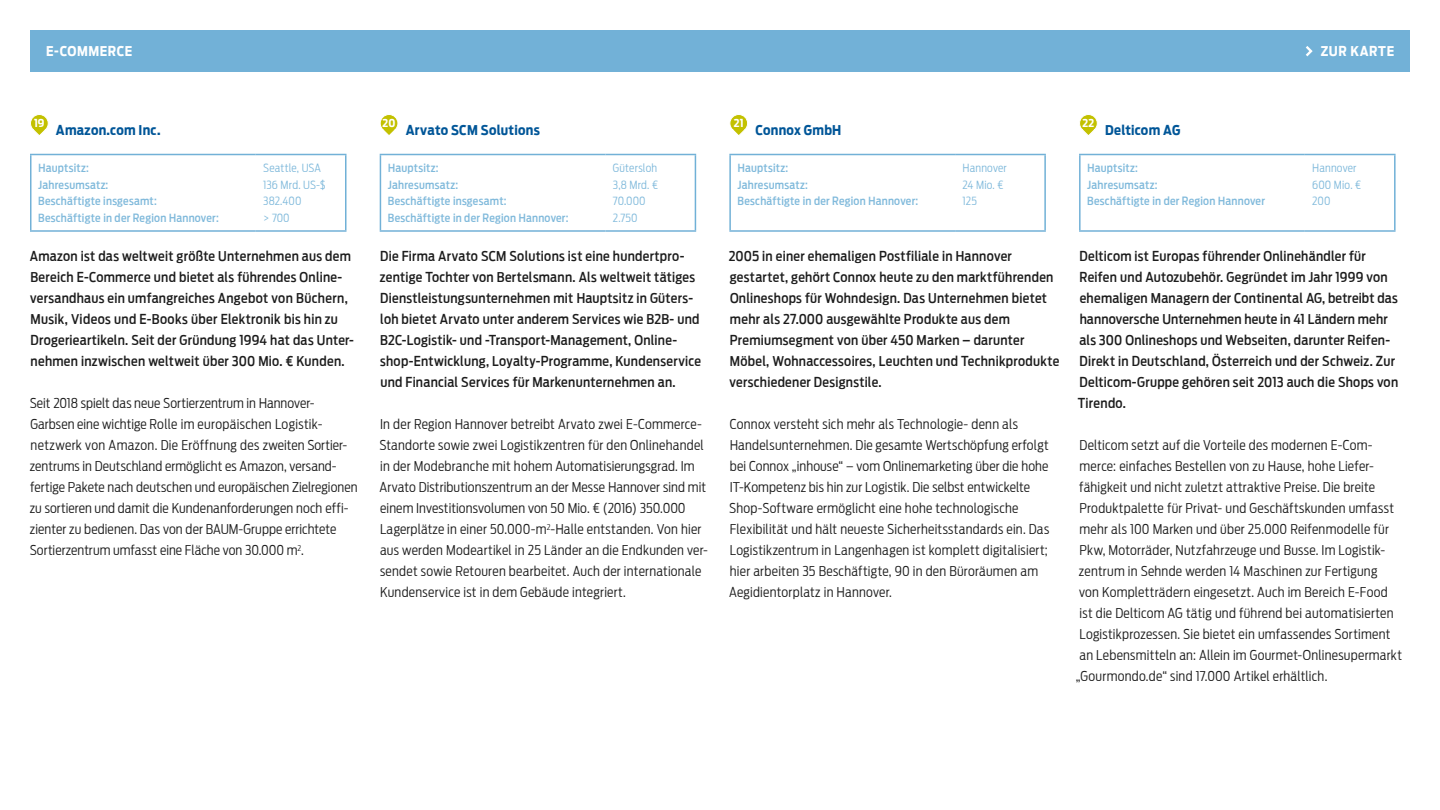
<style>
.page{position:relative;width:1440px;height:810px;background:#fff}
.page>*{position:absolute;margin:0;border:0;box-sizing:border-box;transform-origin:0 0}
.Fließtext{font:300 13.5px/21px "Antenna Cond";letter-spacing:.015em;color:#1c1c1c}
.Fließtext-2{font:500 13.5px/21px "Antenna Cond";letter-spacing:.02em;color:#1c1c1c}
.Headline_Unternehmen{font:700 13.5px "Antenna Cond";letter-spacing:.02em;color:#005698}
.t1{font:700 13.5px "Antenna Cond";letter-spacing:.04em;color:#fff}
.Tabelle{font:500 11.25px "Antenna Cond";letter-spacing:.02em;color:#7fb9db}
.Tabelle_rechts{font:300 11.25px "Antenna Cond";letter-spacing:.015em;color:#7fb9db}
.Zahl{font:700 10.88px "Antenna Cond";letter-spacing:.005em;color:#fff}
</style>
<div class="page">
<div style="left:30px;top:30px;width:1380px;height:42px;background:#72b1d7"></div>
<svg style="left:1306px;top:46px;width:7px;height:10px"></svg>
<svg style="left:30px;top:114px;width:19px;height:21px"></svg>
<hr style="left:30px;top:154px;width:226px;height:1px;background:#72b1d7">
<hr style="left:30px;top:155px;width:2px;height:75px;background:#72b1d7">
<hr style="left:256px;top:154px;width:90px;height:1px;background:#72b1d7">
<hr style="left:30px;top:230px;width:226px;height:2px;background:#72b1d7">
<hr style="left:256px;top:230px;width:90px;height:2px;background:#72b1d7">
<hr style="left:345px;top:155px;width:1px;height:75px;background:#70b1d7">
<svg style="left:729px;top:114px;width:19px;height:22px"></svg>
<hr style="left:729px;top:154px;width:226px;height:1px;background:#72b1d7">
<hr style="left:729px;top:155px;width:2px;height:75px;background:#72b1d7">
<hr style="left:955px;top:154px;width:91px;height:1px;background:#72b1d7">
<hr style="left:729px;top:230px;width:226px;height:2px;background:#72b1d7">
<hr style="left:955px;top:230px;width:91px;height:2px;background:#72b1d7">
<hr style="left:1044px;top:155px;width:2px;height:75px;background:#70b1d7">
<svg style="left:1079px;top:114px;width:19px;height:21px"></svg>
<hr style="left:1079px;top:154px;width:226px;height:1px;background:#72b1d7">
<hr style="left:1079px;top:155px;width:2px;height:75px;background:#72b1d7">
<hr style="left:1305px;top:154px;width:91px;height:1px;background:#72b1d7">
<hr style="left:1079px;top:230px;width:226px;height:2px;background:#72b1d7">
<hr style="left:1305px;top:230px;width:91px;height:2px;background:#72b1d7">
<hr style="left:1394px;top:155px;width:2px;height:75px;background:#70b1d7">
<svg style="left:380px;top:114px;width:18px;height:21px"></svg>
<hr style="left:380px;top:154px;width:225px;height:1px;background:#72b1d7">
<hr style="left:380px;top:155px;width:1px;height:75px;background:#72b1d7">
<hr style="left:605px;top:154px;width:91px;height:1px;background:#72b1d7">
<hr style="left:380px;top:230px;width:225px;height:2px;background:#72b1d7">
<hr style="left:605px;top:230px;width:91px;height:2px;background:#72b1d7">
<hr style="left:695px;top:155px;width:1px;height:75px;background:#70b1d7">
<p class="t1" style="left:46px;top:43px;width:88px">E-COMMERCE</p>
<p class="t1" style="left:1321px;top:43px;width:75px">ZUR KARTE</p>
<p class="Zahl" style="left:34px;top:117px;width:12px">19</p>
<p class="Headline_Unternehmen" style="left:56px;top:122px;width:106px">Amazon.com Inc.</p>
<p class="Tabelle" style="left:38px;top:162px;width:52px">Hauptsitz:</p>
<p class="Tabelle" style="left:38px;top:178px;width:72px">Jahresumsatz:</p>
<p class="Tabelle" style="left:38px;top:195px;width:120px">Beschäftigte insgesamt:</p>
<p class="Tabelle" style="left:38px;top:211px;width:182px">Beschäftigte in der Region Hannover:</p>
<p class="Tabelle_rechts" style="left:263px;top:162px;width:59px">Seattle, USA</p>
<p class="Tabelle_rechts" style="left:263px;top:178px;width:64px">136 Mrd. US-$</p>
<p class="Tabelle_rechts" style="left:263px;top:195px;width:40px">382.400</p>
<p class="Tabelle_rechts" style="left:263px;top:211px;width:28px">&gt; 700</p>
<p class="Fließtext-2" style="left:30px;top:246px;width:326px">Amazon ist das weltweit größte Unternehmen aus dem Bereich E-Commerce und bietet als führendes Online&shy;versandhaus ein umfangreiches Angebot von Büchern, Musik, Videos und E-Books über Elektronik bis hin zu Drogerieartikeln. Seit der Gründung 1994 hat das Unter&shy;nehmen inzwischen weltweit über 300 Mio. € Kunden.</p>
<p class="Fließtext" style="left:30px;top:393px;width:329px">Seit 2018 spielt das neue Sortierzentrum in Hannover-Garbsen eine wichtige Rolle im europäischen Logistik&shy;netzwerk von Amazon. Die Eröffnung des zweiten Sortier&shy;zentrums in Deutschland ermöglicht es Amazon, versand&shy;fertige Pakete nach deutschen und europäischen Zielregionen zu sortieren und damit die Kundenanforderungen noch effi&shy;zienter zu bedienen. Das von der BAUM-Gruppe errichtete Sortierzentrum umfasst eine Fläche von 30.000 m<sup>2</sup>.</p>
<p class="Zahl" style="left:383px;top:117px;width:14px">20</p>
<p class="Headline_Unternehmen" style="left:406px;top:122px;width:135px">Arvato SCM Solutions</p>
<p class="Tabelle" style="left:388px;top:162px;width:52px">Hauptsitz:</p>
<p class="Tabelle" style="left:388px;top:178px;width:72px">Jahresumsatz:</p>
<p class="Tabelle" style="left:388px;top:195px;width:120px">Beschäftigte insgesamt:</p>
<p class="Tabelle" style="left:388px;top:211px;width:182px">Beschäftigte in der Region Hannover:</p>
<p class="Tabelle_rechts" style="left:613px;top:162px;width:46px">Gütersloh</p>
<p class="Tabelle_rechts" style="left:613px;top:178px;width:47px">3,8 Mrd. €</p>
<p class="Tabelle_rechts" style="left:613px;top:195px;width:34px">70.000</p>
<p class="Tabelle_rechts" style="left:613px;top:211px;width:26px">2.750</p>
<p class="Fließtext-2" style="left:380px;top:246px;width:323px">Die Firma Arvato SCM Solutions ist eine hundertpro&shy;zentige Tochter von Bertelsmann. Als weltweit tätiges Dienstleistungsunternehmen mit Hauptsitz in Güters&shy;loh bietet Arvato unter anderem Services wie B2B- und B2C-Logistik- und -Transport-Management, Online&shy;shop-Entwicklung, Loyalty-Programme, Kundenservice und Financial Services für Markenunternehmen an.</p>
<p class="Fließtext" style="left:379px;top:414px;width:330px">In der Region Hannover betreibt Arvato zwei E-Commerce-Standorte sowie zwei Logistikzentren für den Onlinehandel in der Modebranche mit hohem Automatisierungsgrad. Im Arvato Distributionszentrum an der Messe Hannover sind mit einem Investitionsvolumen von 50 Mio. € (2016) 350.000<br>Lagerplätze in einer 50.000-m<sup>2</sup>-Halle entstanden. Von hier aus werden Modeartikel in 25 Länder an die Endkunden ver&shy;sendet sowie Retouren bearbeitet. Auch der internationale Kundenservice ist in dem Gebäude integriert.</p>
<p class="Zahl" style="left:734px;top:117px;width:11px">21</p>
<p class="Headline_Unternehmen" style="left:756px;top:122px;width:87px">Connox GmbH</p>
<p class="Tabelle" style="left:738px;top:162px;width:52px">Hauptsitz:</p>
<p class="Tabelle" style="left:738px;top:178px;width:72px">Jahresumsatz:</p>
<p class="Tabelle" style="left:738px;top:195px;width:182px">Beschäftigte in der Region Hannover:</p>
<p class="Tabelle_rechts" style="left:963px;top:162px;width:46px">Hannover</p>
<p class="Tabelle_rechts" style="left:963px;top:178px;width:42px">24 Mio. €</p>
<p class="Tabelle_rechts" style="left:963px;top:195px;width:16px">125</p>
<p class="Fließtext-2" style="left:729px;top:246px;width:332px">2005 in einer ehemaligen Postfiliale in Hannover gestartet, gehört Connox heute zu den marktführenden Onlineshops für Wohndesign. Das Unternehmen bietet mehr als 27.000 ausgewählte Produkte aus dem Premiumsegment von über 450 Marken – darunter Möbel, Wohnaccessoires, Leuchten und Technikprodukte verschiedener Designstile.</p>
<p class="Fließtext" style="left:729px;top:414px;width:322px">Connox versteht sich mehr als Technologie- denn als Handelsunternehmen. Die gesamte Wertschöpfung erfolgt bei Connox „inhouse“ – vom Onlinemarketing über die hohe IT-Kompetenz bis hin zur Logistik. Die selbst entwickelte Shop-Software ermöglicht eine hohe technologische Flexibilität und hält neueste Sicherheitsstandards ein. Das Logistikzentrum in Langenhagen ist komplett digitalisiert; hier arbeiten 35 Beschäftigte, 90 in den Büroräumen am Aegidientorplatz in Hannover.</p>
<p class="Zahl" style="left:1082px;top:117px;width:13px">22</p>
<p class="Headline_Unternehmen" style="left:1105px;top:122px;width:77px">Delticom AG</p>
<p class="Tabelle" style="left:1087px;top:162px;width:52px">Hauptsitz:</p>
<p class="Tabelle" style="left:1087px;top:178px;width:72px">Jahresumsatz:</p>
<p class="Tabelle" style="left:1087px;top:195px;width:179px">Beschäftigte in der Region Hannover</p>
<p class="Tabelle_rechts" style="left:1312px;top:162px;width:46px">Hannover</p>
<p class="Tabelle_rechts" style="left:1312px;top:178px;width:50px">600 Mio. €</p>
<p class="Tabelle_rechts" style="left:1312px;top:195px;width:20px">200</p>
<p class="Fließtext-2" style="left:1078px;top:246px;width:322px">Delticom ist Europas führender Onlinehändler für Reifen und Autozubehör. Gegründet im Jahr 1999 von ehemaligen Managern der Continental AG, betreibt das hannoversche Unternehmen heute in 41 Ländern mehr als 300 Onlineshops und Webseiten, darunter Reifen-Direkt in Deutschland, Österreich und der Schweiz. Zur Delticom-Gruppe gehören seit 2013 auch die Shops von Tirendo.</p>
<p class="Fließtext" style="left:1076px;top:435px;width:328px">Delticom setzt auf die Vorteile des modernen E-Com&shy;merce: einfaches Bestellen von zu Hause, hohe Liefer&shy;fähigkeit und nicht zuletzt attraktive Preise. Die breite Produktpalette für Privat- und Geschäftskunden umfasst mehr als 100 Marken und über 25.000 Reifenmodelle für Pkw, Motorräder, Nutzfahrzeuge und Busse. Im Logistik&shy;zentrum in Sehnde werden 14 Maschinen zur Fertigung<br>von Kompletträdern eingesetzt. Auch im Bereich E-Food<br>ist die Delticom AG tätig und führend bei automatisierten Logistikprozessen. Sie bietet ein umfassendes Sortiment an Lebensmitteln an: Allein im Gourmet-Onlinesupermarkt „Gourmondo.de“ sind 17.000 Artikel erhältlich.</p>
</div>
